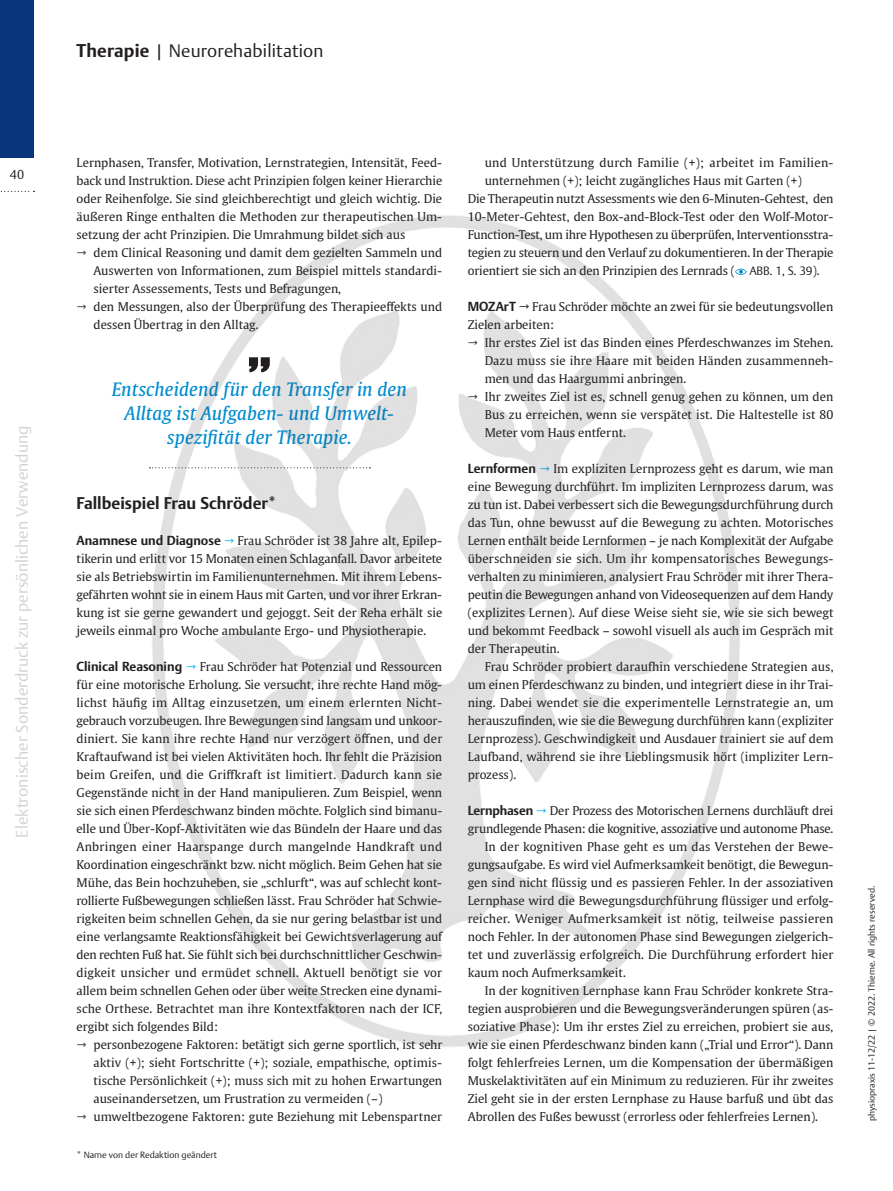
<style>
.page{position:relative;width:893px;height:1191px;background:#fff}
.page>*{position:absolute;margin:0;border:0;box-sizing:border-box;transform-origin:0 0}
.t1{font:italic 18px/24px "Thieme Gulliver 2011";color:#008cd0;text-align:center}
.t2{font:300 18px "Thieme Argo 2011";letter-spacing:.01em;color:#231f20}
.t3{font:300 16.5px "Thieme Argo 2011";color:#d1d2d4}
.t4{font:700 16.5px "Thieme Argo 2011";color:#231f20}
.t5{font:300 12.75px "Thieme Argo 2011";color:#231f20}
.t6{font:12px/18px "Thieme Gulliver 2011";color:#231f20;text-align:justify}
.t7{font:12px "Thieme Gulliver 2011";letter-spacing:.02em;color:#231f20}
.t8{font:12px "Thieme Gulliver 2011";letter-spacing:-.02em;color:#231f20}
.t9{font:300 9px "Thieme Argo 2011";color:#231f20}
.s1{font-weight:700}
.s2{font-family:"Thieme Argo 2011";font-weight:700;font-size:12.75px}
.s3{font-family:"Thieme Argo 2011";font-weight:300;color:#00aeef}
.s4{font-family:"Thieme Argo 2011";font-weight:300}
</style>
<div class="page">
<div style="left:0;top:0;width:34px;height:157px;background:#08357c"></div>
<svg style="left:0;top:191px;width:34px;height:1px"></svg>
<img style="left:149px;top:215px;width:595px;height:832px">
<p class="t5" style="left:10px;top:166px;width:16px">40</p>
<h2 class="t3" style="left:11px;top:837px;width:413px;rotate:-90deg">Elektronischer Sonderdruck zur persönlichen Verwendung</h2>
<h1 class="t2" style="left:77px;top:38px;width:248px"><span class="s1">Therapie</span> | Neurorehabilitation</h1>
<p class="t6" style="left:77px;top:153px;width:367px">Lernphasen, Transfer, Motivation, Lernstrategien, Intensität, Feed&shy;back und Instruktion. Diese acht Prinzipien folgen keiner Hierarchie oder Reihenfolge. Sie sind gleichberechtigt und gleich wichtig. Die äußeren Ringe enthalten die Methoden zur therapeutischen Um&shy;setzung der acht Prinzipien. Die Umrahmung bildet sich aus</p>
<p class="t6" style="left:94px;top:243px;width:350px;text-indent:-17px">→ dem Clinical Reasoning und damit dem gezielten Sammeln und Auswerten von Informationen, zum Beispiel mittels standardi&shy;sierter Assessements, Tests und Befragungen,</p>
<p class="t6" style="left:94px;top:297px;width:350px;text-indent:-17px">→ den Messungen, also der Überprüfung des Therapieeffekts und dessen Übertrag in den Alltag.</p>
<h1 class="t1" style="left:112px;top:377px;width:297px">Entscheidend für den Transfer in den<br>Alltag ist Aufgaben- und Umwelt&shy;spezifität der Therapie.</h1>
<h2 class="t4" style="left:77px;top:492px;width:202px">Fallbeispiel Frau Schröder*</h2>
<p class="t6" style="left:77px;top:531px;width:367px"><span class="s2">Anamnese und Diagnose</span> <span class="s3">→</span> Frau Schröder ist 38 Jahre alt, Epilep&shy;tikerin und erlitt vor 15 Monaten einen Schlaganfall. Davor arbeitete sie als Betriebswirtin im Familienunternehmen. Mit ihrem Lebens&shy;gefährten wohnt sie in einem Haus mit Garten, und vor ihrer Erkran&shy;kung ist sie gerne gewandert und gejoggt. Seit der Reha erhält sie jeweils einmal pro Woche ambulante Ergo- und Physiotherapie.</p>
<p class="t6" style="left:77px;top:657px;width:367px"><span class="s2">Clinical Reasoning</span> <span class="s3">→</span> Frau Schröder hat Potenzial und Ressourcen für eine motorische Erholung. Sie versucht, ihre rechte Hand mög&shy;lichst häufig im Alltag einzusetzen, um einem erlernten Nicht&shy;gebrauch vorzubeugen. Ihre Bewegungen sind langsam und unkoor&shy;diniert. Sie kann ihre rechte Hand nur verzögert öffnen, und der Kraftaufwand ist bei vielen Aktivitäten hoch. Ihr fehlt die Präzision beim Greifen, und die Griffkraft ist limitiert. Dadurch kann sie Gegenstände nicht in der Hand manipulieren. Zum Beispiel, wenn sie sich einen Pferdeschwanz binden möchte. Folglich sind bimanu&shy;elle und Über-Kopf-Aktivitäten wie das Bündeln der Haare und das Anbringen einer Haarspange durch mangelnde Handkraft und Koordination eingeschränkt bzw. nicht möglich. Beim Gehen hat sie Mühe, das Bein hochzuheben, sie „schlurft“, was auf schlecht kont&shy;rollierte Fußbewegungen schließen lässt. Frau Schröder hat Schwie&shy;rigkeiten beim schnellen Gehen, da sie nur gering belastbar ist und eine verlangsamte Reaktionsfähigkeit bei Gewichtsverlagerung auf den rechten Fuß hat. Sie fühlt sich bei durchschnittlicher Geschwin&shy;digkeit unsicher und ermüdet schnell. Aktuell benötigt sie vor allem beim schnellen Gehen oder über weite Strecken eine dynami&shy;sche Orthese. Betrachtet man ihre Kontextfaktoren nach der ICF, ergibt sich folgendes Bild:</p>
<p class="t6" style="left:94px;top:1035px;width:350px;text-indent:-17px">→ personbezogene Faktoren: betätigt sich gerne sportlich, ist sehr aktiv (+); sieht Fortschritte (+); soziale, empathische, optimis&shy;tische Persönlichkeit (+); muss sich mit zu hohen Erwartungen auseinandersetzen, um Frustration zu vermeiden (–)</p>
<p class="t6" style="left:77px;top:1107px;width:367px">→ umweltbezogene Faktoren: gute Beziehung mit Lebenspartner</p>
<p class="t9" style="left:77px;top:1148px;width:142px">* Name von der Redaktion geändert</p>
<p class="t7" style="left:485px;top:153px;width:349px">und Unterstützung durch Familie (+); arbeitet im Familien-</p>
<p class="t6" style="left:485px;top:171px;width:319px">unternehmen (+); leicht zugängliches Haus mit Garten (+)</p>
<p class="t6" style="left:468px;top:189px;width:367px">Die Therapeutin nutzt Assessments wie den 6-Minuten-Gehtest, den</p>
<p class="t6" style="left:468px;top:207px;width:366px">10-Meter-Gehtest, den Box-and-Block-Test oder den Wolf-Motor-</p>
<p class="t6" style="left:468px;top:225px;width:367px">Function-Test, um ihre Hypothesen zu überprüfen, Interventionsstra-</p>
<p class="t6" style="left:468px;top:243px;width:367px">tegien zu steuern und den Verlauf zu dokumentieren. In der Therapie</p>
<p class="t6" style="left:468px;top:261px;width:353px">orientiert sie sich an den Prinzipien des Lernrads ( <span class="s4">ABB. 1, S. 39</span>).</p>
<p class="t6" style="left:468px;top:297px;width:367px"><span class="s2">MOZArT →</span> Frau Schröder möchte an zwei für sie bedeutungsvollen<br>Zielen arbeiten:</p>
<p class="t6" style="left:485px;top:333px;width:350px;text-indent:-17px">→ Ihr erstes Ziel ist das Binden eines Pferdeschwanzes im Stehen.<br>Dazu muss sie ihre Haare mit beiden Händen zusammenneh&shy;men und das Haargummi anbringen.</p>
<p class="t6" style="left:485px;top:387px;width:350px;text-indent:-17px">→ Ihr zweites Ziel ist es, schnell genug gehen zu können, um den Bus zu erreichen, wenn sie verspätet ist. Die Haltestelle ist 80<br>Meter vom Haus entfernt.</p>
<p class="t6" style="left:468px;top:459px;width:367px"><span class="s2">Lernformen</span> <span class="s3">→</span> Im expliziten Lernprozess geht es darum, wie man eine Bewegung durchführt. Im impliziten Lernprozess darum, was zu tun ist. Dabei verbessert sich die Bewegungsdurchführung durch das Tun, ohne bewusst auf die Bewegung zu achten. Motorisches Lernen enthält beide Lernformen – je nach Komplexität der Aufgabe überschneiden sie sich. Um ihr kompensatorisches Bewegungs&shy;verhalten zu minimieren, analysiert Frau Schröder mit ihrer Thera&shy;peutin die Bewegungen anhand von Videosequenzen auf dem Handy (explizites Lernen). Auf diese Weise sieht sie, wie sie sich bewegt und bekommt Feedback – sowohl visuell als auch im Gespräch mit der Therapeutin.</p>
<p class="t6" style="left:468px;top:657px;width:367px;text-indent:17px">Frau Schröder probiert daraufhin verschiedene Strategien aus, um einen Pferdeschwanz zu binden, und integriert diese in ihr Trai&shy;ning. Dabei wendet sie die experimentelle Lernstrategie an, um herauszufinden, wie sie die Bewegung durchführen kann (expliziter Lernprozess). Geschwindigkeit und Ausdauer trainiert sie auf dem Laufband, während sie ihre Lieblingsmusik hört (impliziter Lern&shy;prozess).</p>
<p class="t6" style="left:468px;top:801px;width:367px"><span class="s2">Lernphasen</span> <span class="s3">→</span> Der Prozess des Motorischen Lernens durchläuft drei</p>
<p class="t8" style="left:468px;top:819px;width:367px">grundlegende Phasen: die kognitive, assoziative und autonome Phase.</p>
<p class="t6" style="left:485px;top:837px;width:350px">In der kognitiven Phase geht es um das Verstehen der Bewe-</p>
<p class="t6" style="left:468px;top:855px;width:367px">gungsaufgabe. Es wird viel Aufmerksamkeit benötigt, die Bewegun-</p>
<p class="t6" style="left:468px;top:873px;width:367px">gen sind nicht flüssig und es passieren Fehler. In der assoziativen</p>
<p class="t6" style="left:468px;top:891px;width:367px">Lernphase wird die Bewegungsdurchführung flüssiger und erfolg-</p>
<p class="t7" style="left:468px;top:909px;width:367px">reicher. Weniger Aufmerksamkeit ist nötig, teilweise passieren</p>
<p class="t6" style="left:468px;top:927px;width:367px">noch Fehler. In der autonomen Phase sind Bewegungen zielgerich-</p>
<p class="t6" style="left:468px;top:945px;width:367px">tet und zuverlässig erfolgreich. Die Durchführung erfordert hier</p>
<p class="t6" style="left:468px;top:963px;width:160px">kaum noch Aufmerksamkeit.</p>
<p class="t6" style="left:485px;top:981px;width:350px">In der kognitiven Lernphase kann Frau Schröder konkrete Stra-</p>
<p class="t6" style="left:468px;top:999px;width:367px">tegien ausprobieren und die Bewegungsveränderungen spüren (as-</p>
<p class="t6" style="left:468px;top:1017px;width:367px">soziative Phase): Um ihr erstes Ziel zu erreichen, probiert sie aus,</p>
<p class="t6" style="left:468px;top:1035px;width:367px">wie sie einen Pferdeschwanz binden kann („Trial und Error“). Dann</p>
<p class="t6" style="left:468px;top:1053px;width:367px">folgt fehlerfreies Lernen, um die Kompensation der übermäßigen</p>
<p class="t6" style="left:468px;top:1071px;width:367px">Muskelaktivitäten auf ein Minimum zu reduzieren. Für ihr zweites</p>
<p class="t6" style="left:468px;top:1089px;width:367px">Ziel geht sie in der ersten Lernphase zu Hause barfuß und übt das</p>
<p class="t6" style="left:468px;top:1107px;width:352px">Abrollen des Fußes bewusst (errorless oder fehlerfreies Lernen).</p>
<p class="t9" style="left:865px;top:1121px;width:237px;rotate:-90deg">physiopraxis 11-12/22 | © 2022. Thieme. All rights reserved.</p>
</div>
